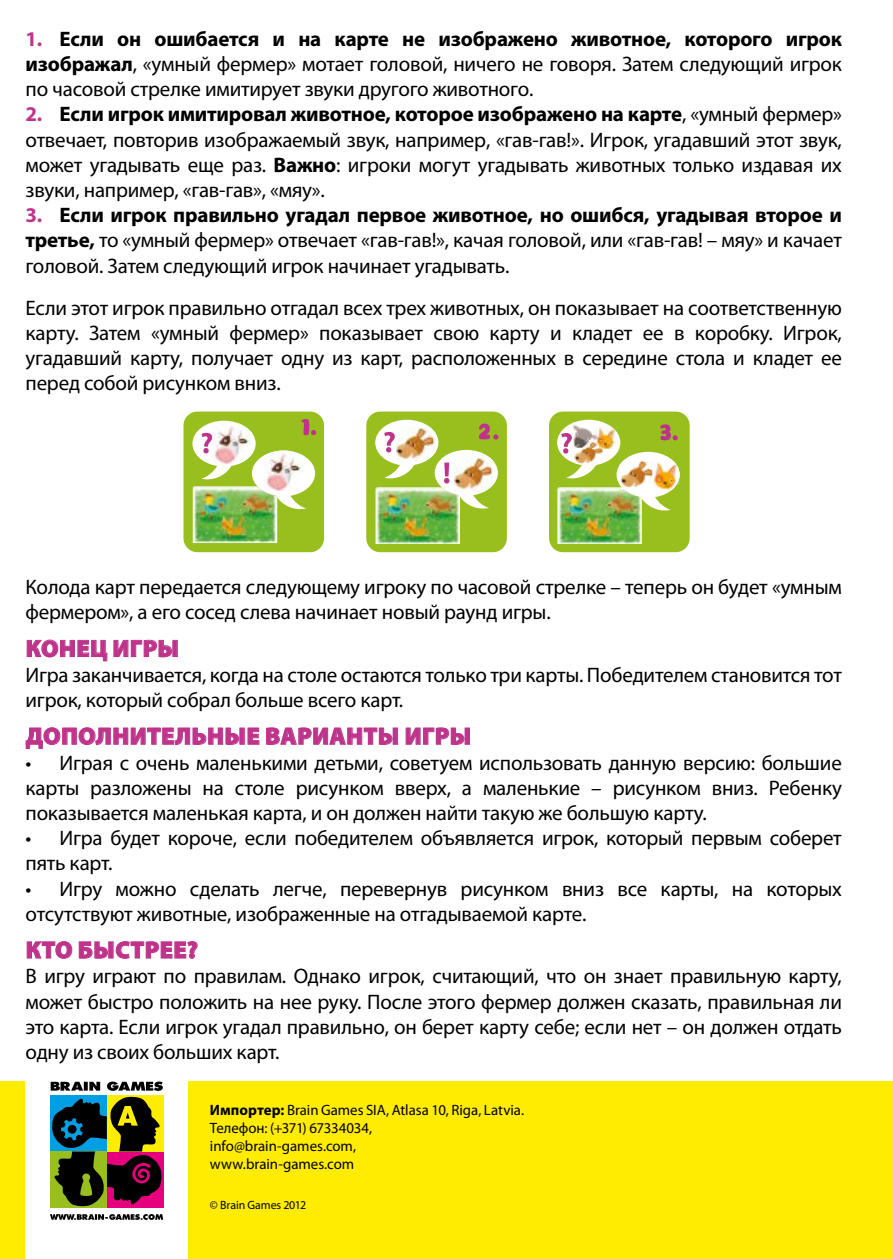
<style>
.page{position:relative;width:893px;height:1259px;background:#fff}
.page>*{position:absolute;margin:0;border:0;box-sizing:border-box;transform-origin:0 0}
.t1{font:900 24px "Myriad Pro";letter-spacing:.02em;color:#bf348b}
.t2{font:21px/25.2px "Myriad Pro";letter-spacing:-.01em;color:#000;text-align:justify}
.t3{font:15px/18px "Myriad Pro";letter-spacing:-.005em;color:#000}
.t4{font:12px "Myriad Pro";letter-spacing:-.005em;color:#000}
.s1{font-weight:700;color:#bf348b}
.s2{font-weight:700}
</style>
<div class="page">
<div style="left:0;top:1081px;width:893px;height:178px;background:#ffec00"></div>
<img style="left:183px;top:411px;width:142px;height:142px">
<img style="left:366px;top:411px;width:141px;height:142px">
<img style="left:549px;top:411px;width:141px;height:142px">
<div style="left:26px;top:1081px;width:162px;height:178px;background:#fff"></div>
<div style="left:107px;top:1151px;width:56px;height:57px;background:#e6007d"></div>
<div style="left:50px;top:1151px;width:57px;height:57px;background:#98bf1e"></div>
<svg style="left:51px;top:1081px;width:112px;height:125px"></svg>
<svg style="left:50px;top:1214px;width:113px;height:5px"></svg>
<svg style="left:26px;top:639px;width:152px;height:22px"></svg>
<svg style="left:25px;top:727px;width:235px;height:22px"></svg>
<svg style="left:266px;top:727px;width:132px;height:18px"></svg>
<svg style="left:405px;top:727px;width:65px;height:18px"></svg>
<svg style="left:26px;top:941px;width:47px;height:18px"></svg>
<svg style="left:79px;top:941px;width:119px;height:18px"></svg>
<p class="t2" style="left:26px;top:26px;width:818px"><span class="s1">1.</span> <span class="s2">Если он ошибается и на карте не изображено животное, которого игрок изображал</span>, «умный фермер» мотает головой, ничего не говоря. Затем следующий игрок по часовой стрелке имитирует звуки другого животного.</p>
<p class="t2" style="left:26px;top:101px;width:818px"><span class="s1">2.</span> <span class="s2">Если игрок имитировал животное, которое изображено на карте</span>, «умный фермер» отвечает, повторив изображаемый звук, например, «гав-гав!». Игрок, угадавший этот звук, может угадывать еще раз. <span class="s2">Важно</span>: игроки могут угадывать животных только издавая их звуки, например, «гав-гав», «мяу».</p>
<p class="t2" style="left:26px;top:202px;width:818px"><span class="s1">3.</span> <span class="s2">Если игрок правильно угадал первое животное, но ошибся, угадывая второе и третье,</span> то «умный фермер» отвечает «гав-гав!», качая головой, или «гав-гав! – мяу» и качает головой. Затем следующий игрок начинает угадывать.</p>
<p class="t2" style="left:26px;top:295px;width:818px">Если этот игрок правильно отгадал всех трех животных, он показывает на соответственную карту. Затем «умный фермер» показывает свою карту и кладет ее в коробку. Игрок, угадавший карту, получает одну из карт, расположенных в середине стола и кладет ее перед собой рисунком вниз.</p>
<p class="t2" style="left:26px;top:574px;width:818px">Колода карт передается следующему игроку по часовой стрелке – теперь он будет «умным фермером», а его сосед слева начинает новый раунд игры.</p>
<p class="t1" style="left:26px;top:632px;width:155px">КОНЕЦ ИГРЫ</p>
<p class="t2" style="left:26px;top:662px;width:818px">Игра заканчивается, когда на столе остаются только три карты. Победителем становится тот игрок, который собрал больше всего карт.</p>
<p class="t1" style="left:26px;top:720px;width:447px">ДОПОЛНИТЕЛЬНЫЕ ВАРИАНТЫ ИГРЫ</p>
<p class="t2" style="left:26px;top:749px;width:818px">• Играя с очень маленькими детьми, советуем использовать данную версию: большие карты разложены на столе рисунком вверх, а маленькие – рисунком вниз. Ребенку показывается маленькая карта, и он должен найти такую же большую карту.</p>
<p class="t2" style="left:26px;top:825px;width:818px">• Игра будет короче, если победителем объявляется игрок, который первым соберет пять карт.</p>
<p class="t2" style="left:26px;top:875px;width:818px">• Игру можно сделать легче, перевернув рисунком вниз все карты, на которых отсутствуют животные, изображенные на отгадываемой карте.</p>
<p class="t1" style="left:26px;top:934px;width:174px">КТО БЫСТРЕЕ?</p>
<p class="t2" style="left:26px;top:963px;width:818px">В игру играют по правилам. Однако игрок, считающий, что он знает правильную карту, может быстро положить на нее руку. После этого фермер должен сказать, правильная ли это карта. Если игрок угадал правильно, он берет карту себе; если нет – он должен отдать одну из своих больших карт.</p>
<p class="t3" style="left:210px;top:1100px;width:316px"><span class="s2">Импортер:</span> Brain Games SIA, Atlasa 10, Riga, Latvia.<br>Телефон: (+371) 67334034,<br>info@brain-games.com,<br>www.brain-games.com</p>
<p class="t4" style="left:210px;top:1198px;width:98px">© Brain Games 2012</p>
</div>
